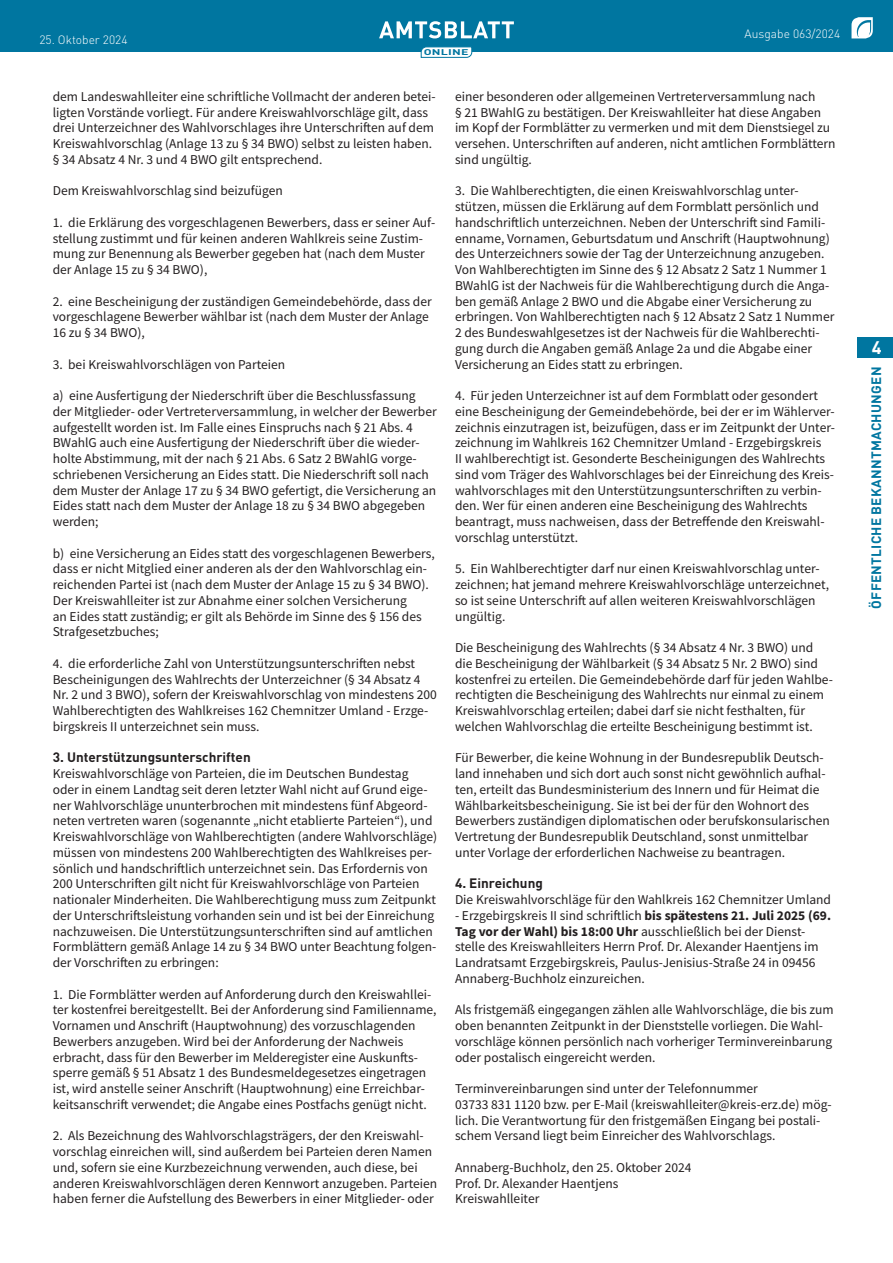
<style>
.page{position:relative;width:893px;height:1263px;background:#fff}
.page>*{position:absolute;margin:0;border:0;box-sizing:border-box;transform-origin:0 0}
.t1{font:700 18px "DIN Pro";color:#fff}
._2022_-_Brotschrift{font:13.5px/15.8px "Source Sans Pro";color:#231f20}
._2022_-_Brotschrift-2{font:700 13.5px "DIN Pro";color:#231f20}
.t2{font:700 13.5px "DIN Pro";letter-spacing:.02em;color:#0076a0}
.t3{font:300 12px "DIN Pro";color:#fff}
.t4{font:700 8.25px "DIN Pro";letter-spacing:.02em;color:#0076a0;scale:1.5 1}
.s1{font-weight:700}
</style>
<div class="page">
<div style="left:0;top:0;width:893px;height:51px;background:#0076a0"></div>
<svg style="left:851px;top:17px;width:22px;height:21px"></svg>
<svg style="left:379px;top:21px;width:135px;height:17px"></svg>
<svg style="left:421px;top:47px;width:51px;height:11px"></svg>
<div style="left:857px;top:337px;width:36px;height:21px;background:#0076a0"></div>
<p class="t3" style="left:39px;top:30px;width:90px">25. Oktober 2024</p>
<p class="t4" style="left:424px;top:45px;width:31px">ONLINE</p>
<p class="t3" style="left:745px;top:25px;width:97px">Ausgabe 063/2024</p>
<p class="_2022_-_Brotschrift" style="left:53px;top:88px;width:384px">dem Landeswahlleiter eine schriftliche Vollmacht der anderen betei&shy;ligten Vorstände vorliegt. Für andere Kreiswahlvorschläge gilt, dass drei Unterzeichner des Wahlvorschlages ihre Unterschriften auf dem Kreiswahlvorschlag (Anlage 13 zu § 34 BWO) selbst zu leisten haben. § 34 Absatz 4 Nr. 3 und 4 BWO gilt entsprechend.</p>
<p class="_2022_-_Brotschrift" style="left:53px;top:183px;width:232px">Dem Kreiswahlvorschlag sind beizufügen</p>
<p class="_2022_-_Brotschrift" style="left:53px;top:214px;width:384px">1. die Erklärung des vorgeschlagenen Bewerbers, dass er seiner Auf&shy;stellung zustimmt und für keinen anderen Wahlkreis seine Zustim&shy;mung zur Benennung als Bewerber gegeben hat (nach dem Muster der Anlage 15 zu § 34 BWO),</p>
<p class="_2022_-_Brotschrift" style="left:53px;top:293px;width:381px">2. eine Bescheinigung der zuständigen Gemeindebehörde, dass der vorgeschlagene Bewerber wählbar ist (nach dem Muster der Anlage<br>16 zu § 34 BWO),</p>
<p class="_2022_-_Brotschrift" style="left:53px;top:356px;width:234px">3. bei Kreiswahlvorschlägen von Parteien</p>
<p class="_2022_-_Brotschrift" style="left:53px;top:388px;width:385px">a) eine Ausfertigung der Niederschrift über die Beschlussfassung der Mitglieder- oder Vertreterversammlung, in welcher der Bewerber aufgestellt worden ist. Im Falle eines Einspruchs nach § 21 Abs. 4<br>BWahlG auch eine Ausfertigung der Niederschrift über die wieder&shy;holte Abstimmung, mit der nach § 21 Abs. 6 Satz 2 BWahlG vorge&shy;schriebenen Versicherung an Eides statt. Die Niederschrift soll nach dem Muster der Anlage 17 zu § 34 BWO gefertigt, die Versicherung an Eides statt nach dem Muster der Anlage 18 zu § 34 BWO abgegeben werden;</p>
<p class="_2022_-_Brotschrift" style="left:53px;top:545px;width:384px">b) eine Versicherung an Eides statt des vorgeschlagenen Bewerbers, dass er nicht Mitglied einer anderen als der den Wahlvorschlag ein&shy;reichenden Partei ist (nach dem Muster der Anlage 15 zu § 34 BWO).<br>Der Kreiswahlleiter ist zur Abnahme einer solchen Versicherung<br>an Eides statt zuständig; er gilt als Behörde im Sinne des § 156 des Strafgesetzbuches;</p>
<p class="_2022_-_Brotschrift" style="left:53px;top:655px;width:386px">4. die erforderliche Zahl von Unterstützungsunterschriften nebst Bescheinigungen des Wahlrechts der Unterzeichner (§ 34 Absatz 4<br>Nr. 2 und 3 BWO), sofern der Kreiswahlvorschlag von mindestens 200<br>Wahlberechtigten des Wahlkreises 162 Chemnitzer Umland - Erzge&shy;birgskreis II unterzeichnet sein muss.</p>
<p class="_2022_-_Brotschrift-2" style="left:53px;top:746px;width:200px">3. Unterstützungsunterschriften</p>
<p class="_2022_-_Brotschrift" style="left:53px;top:766px;width:386px">Kreiswahlvorschläge von Parteien, die im Deutschen Bundestag oder in einem Landtag seit deren letzter Wahl nicht auf Grund eige&shy;ner Wahlvorschläge ununterbrochen mit mindestens fünf Abgeord&shy;neten vertreten waren (sogenannte „nicht etablierte Parteien“), und Kreiswahlvorschläge von Wahlberechtigten (andere Wahlvorschläge) müssen von mindestens 200 Wahlberechtigten des Wahlkreises per&shy;sönlich und handschriftlich unterzeichnet sein. Das Erfordernis von 200 Unterschriften gilt nicht für Kreiswahlvorschläge von Parteien nationaler Minderheiten. Die Wahlberechtigung muss zum Zeitpunkt der Unterschriftsleistung vorhanden sein und ist bei der Einreichung nachzuweisen. Die Unterstützungsunterschriften sind auf amtlichen Formblättern gemäß Anlage 14 zu § 34 BWO unter Beachtung folgen&shy;der Vorschriften zu erbringen:</p>
<p class="_2022_-_Brotschrift" style="left:53px;top:986px;width:385px">1. Die Formblätter werden auf Anforderung durch den Kreiswahllei&shy;ter kostenfrei bereitgestellt. Bei der Anforderung sind Familienname, Vornamen und Anschrift (Hauptwohnung) des vorzuschlagenden Bewerbers anzugeben. Wird bei der Anforderung der Nachweis erbracht, dass für den Bewerber im Melderegister eine Auskunfts&shy;sperre gemäß § 51 Absatz 1 des Bundesmeldegesetzes eingetragen ist, wird anstelle seiner Anschrift (Hauptwohnung) eine Erreichbar&shy;keitsanschrift verwendet; die Angabe eines Postfachs genügt nicht.</p>
<p class="_2022_-_Brotschrift" style="left:53px;top:1128px;width:386px">2. Als Bezeichnung des Wahlvorschlagsträgers, der den Kreiswahl&shy;vorschlag einreichen will, sind außerdem bei Parteien deren Namen und, sofern sie eine Kurzbezeichnung verwenden, auch diese, bei anderen Kreiswahlvorschlägen deren Kennwort anzugeben. Parteien haben ferner die Aufstellung des Bewerbers in einer Mitglieder- oder</p>
<p class="_2022_-_Brotschrift" style="left:455px;top:88px;width:382px">einer besonderen oder allgemeinen Vertreterversammlung nach<br>§ 21 BWahlG zu bestätigen. Der Kreiswahlleiter hat diese Angaben im Kopf der Formblätter zu vermerken und mit dem Dienstsiegel zu versehen. Unterschriften auf anderen, nicht amtlichen Formblättern sind ungültig.</p>
<p class="_2022_-_Brotschrift" style="left:455px;top:183px;width:381px">3. Die Wahlberechtigten, die einen Kreiswahlvorschlag unter&shy;stützen, müssen die Erklärung auf dem Formblatt persönlich und handschriftlich unterzeichnen. Neben der Unterschrift sind Famili&shy;enname, Vornamen, Geburtsdatum und Anschrift (Hauptwohnung) des Unterzeichners sowie der Tag der Unterzeichnung anzugeben.<br>Von Wahlberechtigten im Sinne des § 12 Absatz 2 Satz 1 Nummer 1<br>BWahlG ist der Nachweis für die Wahlberechtigung durch die Anga&shy;ben gemäß Anlage 2 BWO und die Abgabe einer Versicherung zu erbringen. Von Wahlberechtigten nach § 12 Absatz 2 Satz 1 Nummer 2 des Bundeswahlgesetzes ist der Nachweis für die Wahlberechti&shy;gung durch die Angaben gemäß Anlage 2a und die Abgabe einer Versicherung an Eides statt zu erbringen.</p>
<p class="_2022_-_Brotschrift" style="left:455px;top:388px;width:381px">4. Für jeden Unterzeichner ist auf dem Formblatt oder gesondert eine Bescheinigung der Gemeindebehörde, bei der er im Wählerver&shy;zeichnis einzutragen ist, beizufügen, dass er im Zeitpunkt der Unter&shy;zeichnung im Wahlkreis 162 Chemnitzer Umland - Erzgebirgskreis<br>II wahlberechtigt ist. Gesonderte Bescheinigungen des Wahlrechts sind vom Träger des Wahlvorschlages bei der Einreichung des Kreis&shy;wahlvorschlages mit den Unterstützungsunterschriften zu verbin&shy;den. Wer für einen anderen eine Bescheinigung des Wahlrechts beantragt, muss nachweisen, dass der Betreffende den Kreiswahl&shy;vorschlag unterstützt.</p>
<p class="_2022_-_Brotschrift" style="left:455px;top:561px;width:376px">5. Ein Wahlberechtigter darf nur einen Kreiswahlvorschlag unter&shy;zeichnen; hat jemand mehrere Kreiswahlvorschläge unterzeichnet, so ist seine Unterschrift auf allen weiteren Kreiswahlvorschlägen ungültig.</p>
<p class="_2022_-_Brotschrift" style="left:455px;top:640px;width:379px">Die Bescheinigung des Wahlrechts (§ 34 Absatz 4 Nr. 3 BWO) und die Bescheinigung der Wählbarkeit (§ 34 Absatz 5 Nr. 2 BWO) sind kostenfrei zu erteilen. Die Gemeindebehörde darf für jeden Wahlbe&shy;rechtigten die Bescheinigung des Wahlrechts nur einmal zu einem Kreiswahlvorschlag erteilen; dabei darf sie nicht festhalten, für welchen Wahlvorschlag die erteilte Bescheinigung bestimmt ist.</p>
<p class="_2022_-_Brotschrift" style="left:455px;top:750px;width:376px">Für Bewerber, die keine Wohnung in der Bundesrepublik Deutsch&shy;land innehaben und sich dort auch sonst nicht gewöhnlich aufhal&shy;ten, erteilt das Bundesministerium des Innern und für Heimat die Wählbarkeitsbescheinigung. Sie ist bei der für den Wohnort des Bewerbers zuständigen diplomatischen oder berufskonsularischen Vertretung der Bundesrepublik Deutschland, sonst unmittelbar unter Vorlage der erforderlichen Nachweise zu beantragen.</p>
<p class="_2022_-_Brotschrift-2" style="left:455px;top:872px;width:89px">4. Einreichung</p>
<p class="_2022_-_Brotschrift" style="left:455px;top:892px;width:378px">Die Kreiswahlvorschläge für den Wahlkreis 162 Chemnitzer Umland</p>
<p class="_2022_-_Brotschrift" style="left:455px;top:907px;width:378px">- Erzgebirgskreis II sind schriftlich <span class="s1">bis spätestens 21. Juli 2025 (69.<br>Tag vor der Wahl) bis 18:00 Uhr</span> ausschließlich bei der Dienst&shy;stelle des Kreiswahlleiters Herrn Prof. Dr. Alexander Haentjens im Landratsamt Erzgebirgskreis, Paulus-Jenisius-Straße 24 in 09456<br>Annaberg-Buchholz einzureichen.</p>
<p class="_2022_-_Brotschrift" style="left:455px;top:1002px;width:380px">Als fristgemäß eingegangen zählen alle Wahlvorschläge, die bis zum oben benannten Zeitpunkt in der Dienststelle vorliegen. Die Wahl&shy;vorschläge können persönlich nach vorheriger Terminvereinbarung oder postalisch eingereicht werden.</p>
<p class="_2022_-_Brotschrift" style="left:455px;top:1081px;width:378px">Terminvereinbarungen sind unter der Telefonnummer<br>03733 831 1120 bzw. per E-Mail (kreiswahlleiter@kreis-erz.de) mög&shy;lich. Die Verantwortung für den fristgemäßen Eingang bei postali&shy;schem Versand liegt beim Einreicher des Wahlvorschlags.</p>
<p class="_2022_-_Brotschrift" style="left:455px;top:1159px;width:238px">Annaberg-Buchholz, den 25. Oktober 2024</p>
<p class="_2022_-_Brotschrift" style="left:455px;top:1175px;width:165px">Prof. Dr. Alexander Haentjens</p>
<p class="_2022_-_Brotschrift" style="left:455px;top:1191px;width:86px">Kreiswahlleiter</p>
<h1 class="t1" style="left:872px;top:333px;width:11px">4</h1>
<p class="t2" style="left:865px;top:609px;width:243px;rotate:-90deg">ÖFFENTLICHE BEKANNTMACHUNGEN</p>
</div>
